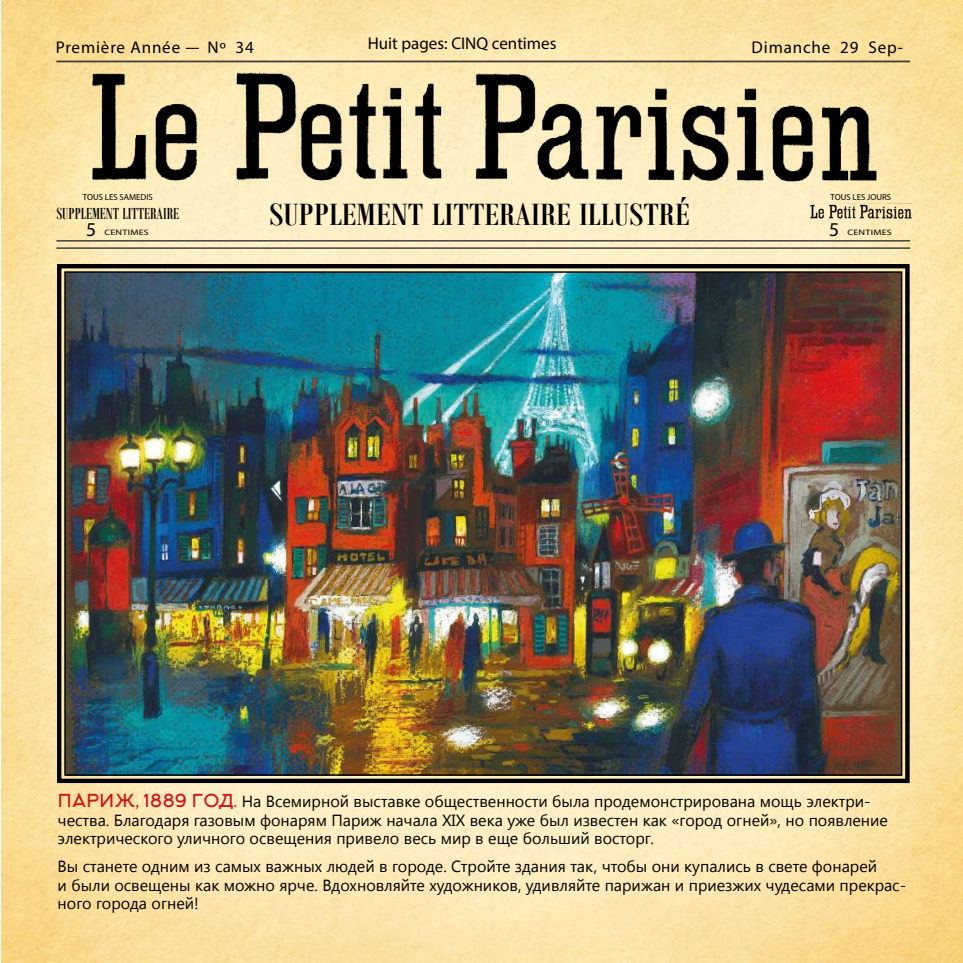
<style>
.page{position:relative;width:963px;height:963px;background:#fff}
.page>*{position:absolute;margin:0;border:0;box-sizing:border-box;transform-origin:0 0}
.t1{font:33.07px "Bodoni MT Condensed";color:#000;scale:1.28 1}
.t2{font:19.6px "Myriad Pro";color:#000}
.t3{font:17.32px "Bodoni MT Condensed";color:#000}
.t4{font:16.97px "Myriad Pro";letter-spacing:.045em;color:#000}
.t5{font:16.97px "Myriad Pro";color:#000}
.t6{font:16.1px/18.4px "Segoe UI";color:#000}
.t7{font:8.75px "Myriad Pro";color:#000}
.t8{font:7.88px "Myriad Pro";letter-spacing:.02em;color:#000;scale:1.28 1}
.s1{font-family:"Arkhip";font-size:17.5px;color:#cd171a}
</style>
<div class="page">
<img style="left:55px;top:262px;width:856px;height:523px">
<hr style="left:56px;top:240px;width:854px;height:1px;background:#3c3c3b">
<hr style="left:56px;top:247px;width:854px;height:2px;background:#3c3c3b">
<img style="left:88px;top:67px;width:792px;height:119px">
<img style="left:810px;top:204px;width:101px;height:15px">
<hr style="left:56px;top:61px;width:854px;height:1px;background:#3c3c3b">
<p class="t4" style="left:56px;top:37px;width:200px">Première Année --- Nº 34</p>
<p class="t5" style="left:367px;top:33px;width:190px">Huit pages: CINQ centimes</p>
<p class="t4" style="left:751px;top:37px;width:153px">Dimanche 29 Sep-</p>
<p class="t7" style="left:83px;top:192px;width:71px">TOUS LES SAMEDIS</p>
<p class="t2" style="left:86px;top:217px;width:12px">5</p>
<p class="t8" style="left:104px;top:228px;width:36px">CENTIMES</p>
<p class="t3" style="left:56px;top:203px;width:124px">SUPPLEMENT LITTERAIRE</p>
<h1 class="t1" style="left:269px;top:195px;width:330px">SUPPLEMENT LITTERAIRE ILLUSTRÉ</h1>
<p class="t7" style="left:830px;top:192px;width:62px">TOUS LES JOURS</p>
<p class="t2" style="left:829px;top:217px;width:12px">5</p>
<p class="t8" style="left:847px;top:228px;width:36px">CENTIMES</p>
<p class="t6" style="left:58px;top:791px;width:831px"><span class="s1">ПАРИЖ, 1889 ГОД.</span> На Всемирной выставке общественности была продемонстрирована мощь электри&shy;чества. Благодаря газовым фонарям Париж начала XIX века уже был известен как «город огней», но появление электрического уличного освещения привело весь мир в еще больший восторг.</p>
<p class="t6" style="left:58px;top:856px;width:849px">Вы станете одним из самых важных людей в городе. Стройте здания так, чтобы они купались в свете фонарей<br>и были освещены как можно ярче. Вдохновляйте художников, удивляйте парижан и приезжих чудесами прекрас&shy;ного города огней!</p>
</div>
